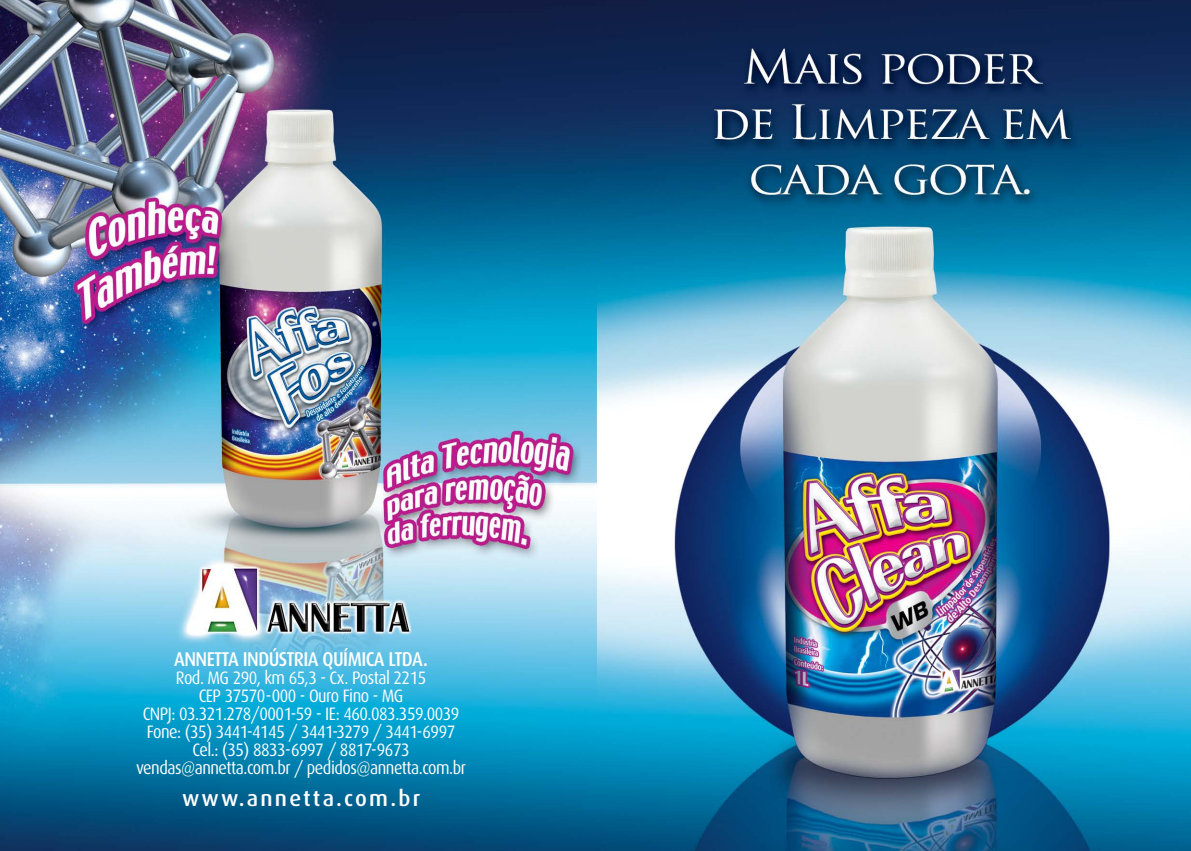
<style>
.page{position:relative;width:1191px;height:851px;background:#fff}
.page>*{position:absolute;margin:0;border:0;box-sizing:border-box;transform-origin:0 0}
.t1{font:500 22px "Dax";letter-spacing:.1em;color:#fff}
.t2{font:500 20px "Dax";letter-spacing:-.03em;color:#fff;scale:.9 1}
.t3{font:18px/18px "Dax";letter-spacing:-.03em;color:#fff;text-align:center;scale:.9 1}
</style>
<div class="page">
<img style="left:0;top:0;width:1191px;height:850px">
<p class="t2" style="left:174px;top:648px;width:283px">ANNETTA INDÚSTRIA QUÍMICA LTDA.</p>
<p class="t3" style="left:136px;top:669px;width:368px">Rod. MG 290, km 65,3 - Cx. Postal 2215<br>CEP 37570-000 - Ouro Fino - MG<br>CNPJ: 03.321.278/0001-59 - IE: 460.083.359.0039<br>Fone: (35) 3441-4145 / 3441-3279 / 3441-6997<br>Cel.: (35) 8833-6997 / 8817-9673 vendas@annetta.com.br / pedidos@annetta.com.br</p>
<p class="t1" style="left:182px;top:786px;width:240px">www.annetta.com.br</p>
</div>
